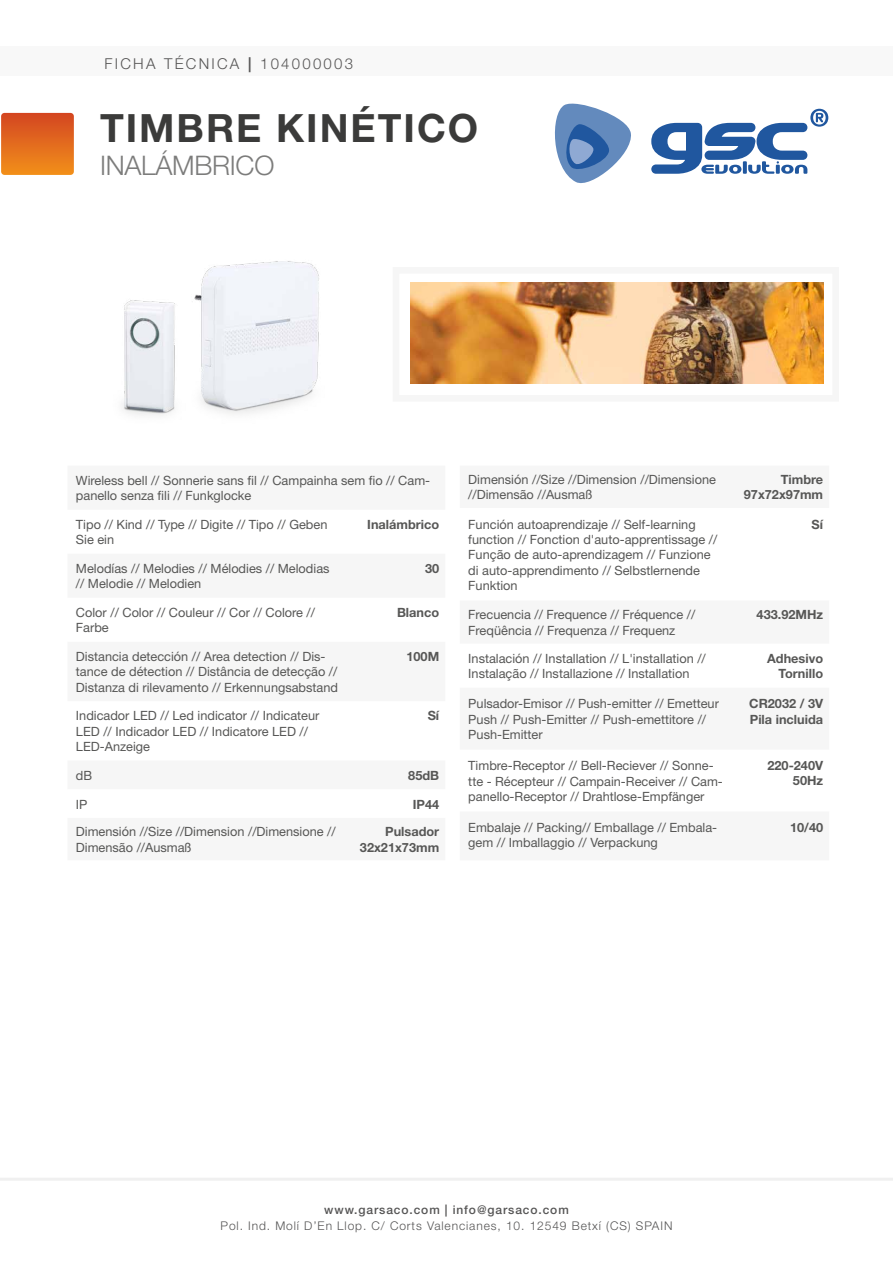
<style>
.page{position:relative;width:893px;height:1263px;background:#fff}
.page>*{position:absolute;margin:0;border:0;box-sizing:border-box;transform-origin:0 0}
.t1{font:700 39px "Helvetica Neue";letter-spacing:.05em;color:#3b3b3a}
.t2{font:300 27px "Helvetica Neue";letter-spacing:-.01em;color:#7c7c7b}
.t3{font:300 15px "Helvetica Neue";letter-spacing:.15em;color:#565555}
.t4{font:12.75px/15.3px "Helvetica Neue";color:#575756}
.t5{font:700 12.75px/15.3px "Helvetica Neue";color:#575756;text-align:right}
.t6{font:300 12px "Helvetica Neue";letter-spacing:.075em;color:#565555}
.t7{font:500 12px "Helvetica Neue";letter-spacing:.075em;color:#565555}
.s1{font-weight:700}
</style>
<div class="page">
<svg style="left:651px;top:109px;width:177px;height:65px"></svg>
<svg style="left:554px;top:103px;width:77px;height:81px"></svg>
<hr style="left:0;top:1178px;width:893px;height:3px;background:#f0f0f0">
<div style="left:0;top:47px;width:893px;height:29px;background:#f8f8f8"></div>
<svg style="left:1px;top:113px;width:73px;height:62px;background:#e26b1f"></svg>
<img style="left:410px;top:282px;width:413px;height:102px">
<img style="left:122px;top:261px;width:197px;height:155px">
<p class="t3" style="left:105px;top:54px;width:250px">FICHA TÉCNICA <span class="s1">|</span> 104000003</p>
<h1 class="t1" style="left:100px;top:104px;width:380px">TIMBRE KINÉTICO</h1>
<h2 class="t2" style="left:100px;top:149px;width:176px">INALÁMBRICO</h2>
<p class="t4" style="left:76px;top:473px;width:356px">Wireless bell // Sonnerie sans fil // Campainha sem fio // Cam&shy;panello senza fili // Funkglocke</p>
<p class="t4" style="left:76px;top:517px;width:253px">Tipo // Kind // Type // Digite // Tipo // Geben<br>Sie ein</p>
<p class="t5" style="left:367px;top:516px;width:73px">Inalámbrico</p>
<p class="t4" style="left:76px;top:561px;width:255px">Melodías // Melodies // Mélodies // Melodias // Melodie // Melodien</p>
<p class="t5" style="left:425px;top:560px;width:16px">30</p>
<p class="t4" style="left:76px;top:605px;width:241px">Color // Color // Couleur // Cor // Colore //<br>Farbe</p>
<p class="t5" style="left:397px;top:605px;width:44px">Blanco</p>
<p class="t4" style="left:76px;top:649px;width:264px">Distancia detección // Area detection // Dis&shy;tance de détection // Distância de detecção //<br>Distanza di rilevamento // Erkennungsabstand</p>
<p class="t5" style="left:406px;top:649px;width:34px">100M</p>
<p class="t4" style="left:76px;top:708px;width:245px">Indicador LED // Led indicator // Indicateur<br>LED // Indicador LED // Indicatore LED //<br>LED-Anzeige</p>
<p class="t5" style="left:428px;top:708px;width:13px">Sí</p>
<p class="t4" style="left:76px;top:767px;width:18px">dB</p>
<p class="t5" style="left:408px;top:767px;width:32px">85dB</p>
<p class="t4" style="left:76px;top:796px;width:13px">IP</p>
<p class="t5" style="left:413px;top:796px;width:28px">IP44</p>
<p class="t4" style="left:76px;top:824px;width:261px">Dimensión //Size //Dimension //Dimensione //<br>Dimensão //Ausmaß</p>
<p class="t5" style="left:360px;top:824px;width:81px">Pulsador<br>32x21x73mm</p>
<p class="t4" style="left:468px;top:472px;width:249px">Dimensión //Size //Dimension //Dimensione //Dimensão //Ausmaß</p>
<p class="t5" style="left:744px;top:472px;width:81px">Timbre<br>97x72x97mm</p>
<p class="t4" style="left:468px;top:516px;width:250px">Función autoaprendizaje // Self-learning function // Fonction d'auto-apprentissage // Função de auto-aprendizagem // Funzione di auto-apprendimento // Selbstlernende Funktion</p>
<p class="t5" style="left:812px;top:516px;width:13px">Sí</p>
<p class="t4" style="left:468px;top:607px;width:228px">Frecuencia // Frequence // Fréquence //<br>Freqüência // Frequenza // Frequenz</p>
<p class="t5" style="left:757px;top:607px;width:68px">433.92MHz</p>
<p class="t4" style="left:468px;top:651px;width:239px">Instalación // Installation // L'installation //<br>Instalação // Installazione // Installation</p>
<p class="t5" style="left:767px;top:650px;width:57px">Adhesivo<br>Tornillo</p>
<p class="t4" style="left:468px;top:696px;width:252px">Pulsador-Emisor // Push-emitter // Emetteur<br>Push // Push-Emitter // Push-emettitore //<br>Push-Emitter</p>
<p class="t5" style="left:749px;top:696px;width:75px;text-align:left">CR2032 / 3V<br>Pila incluida</p>
<p class="t4" style="left:468px;top:758px;width:256px">Timbre-Receptor // Bell-Reciever // Sonne&shy;tte - Récepteur // Campain-Receiver // Cam&shy;panello-Receptor // Drahtlose-Empfänger</p>
<p class="t5" style="left:767px;top:758px;width:57px">220-240V<br>50Hz</p>
<p class="t4" style="left:468px;top:820px;width:250px">Embalaje // Packing// Emballage // Embala&shy;gem // Imballaggio // Verpackung</p>
<p class="t5" style="left:790px;top:819px;width:35px">10/40</p>
<p class="t7" style="left:324px;top:1202px;width:246px">www.garsaco.com | info@garsaco.com</p>
<p class="t6" style="left:221px;top:1219px;width:453px">Pol. Ind. Molí D’En Llop. C/ Corts Valencianes, 10. 12549 Betxí (CS) SPAIN</p>
</div>
